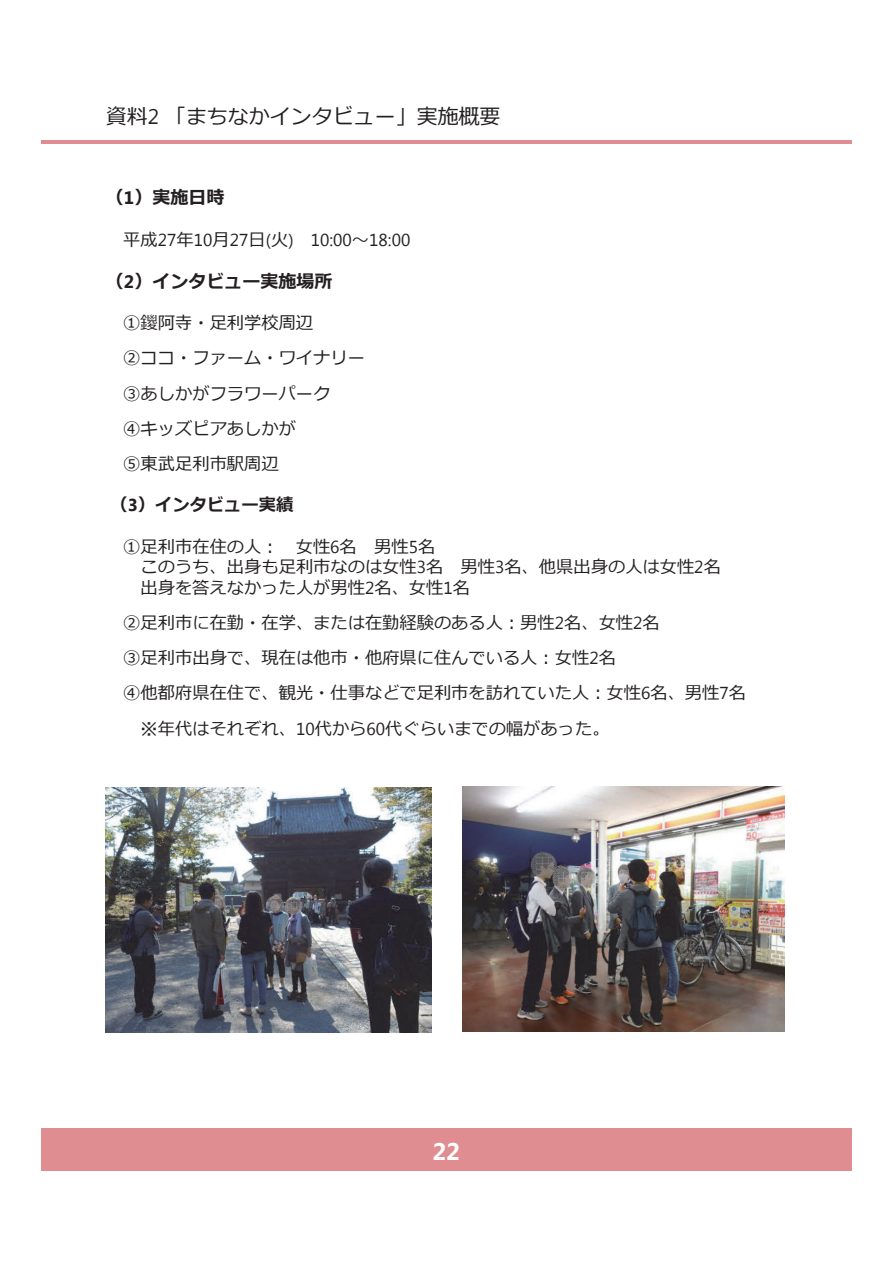
<style>
.page{position:relative;width:893px;height:1263px;background:#fff}
.page>*{position:absolute;margin:0;border:0;box-sizing:border-box;transform-origin:0 0}
.t1{font:700 24px "Segoe UI";color:#fff}
.t2{font:21px "Meiryo";color:#231f20}
.t3{font:700 18px "Meiryo";color:#231f20}
.t4{font:17.25px/35.1px "Meiryo";color:#231f20}
.t5{font:17.25px "Segoe UI";color:#231f20}
.t6{font:700 17.25px "Meiryo";color:#231f20}
.s1{font-family:"Segoe UI"}
.s2{font-family:"Meiryo"}
.s3{font-family:"MS Gothic"}
</style>
<div class="page">
<div style="left:41px;top:1128px;width:810px;height:43px;background:#e08d91"></div>
<hr style="left:41px;top:140px;width:810px;height:3px;background:#e08d91">
<img style="left:105px;top:788px;width:326px;height:245px">
<svg style="left:266px;top:896px;width:37px;height:19px"></svg>
<svg style="left:215px;top:891px;width:10px;height:19px"></svg>
<img style="left:463px;top:787px;width:322px;height:245px">
<svg style="left:618px;top:864px;width:11px;height:19px"></svg>
<svg style="left:531px;top:852px;width:65px;height:38px;background:#74727b"></svg>
<p class="t2" style="left:106px;top:102px;width:396px">資料<span class="s1">2</span> 「まちなかインタビュー」実施概要</p>
<p class="t3" style="left:106px;top:185px;width:120px">（<span class="s1">1</span>）実施日時</p>
<p class="t5" style="left:123px;top:228px;width:289px"><span class="s2">平成</span>27<span class="s2">年</span>10<span class="s2">月</span>27<span class="s2">⽇</span>(<span class="s2">火</span>) 10:00<span class="s2">〜</span>18:00</p>
<p class="t3" style="left:106px;top:269px;width:228px">（<span class="s1">2</span>）インタビュー実施場所</p>
<p class="t4" style="left:123px;top:306px;width:243px">①鑁阿寺・⾜利学校周辺<br>②ココ・ファーム・ワイナリー<br>③あしかがフラワーパーク<br>④キッズピアあしかが<br>⑤東武⾜利市駅周辺</p>
<p class="t6" style="left:111px;top:493px;width:184px">（<span class="s1">3</span>）インタビュー実績</p>
<p class="t4" style="left:140px;top:537px;width:582px;line-height:20.7px;text-indent:-17px">①⾜利市在住の⼈： ⼥性<span class="s1">6</span>名 男性<span class="s1">5</span>名<br>このうち、出身も⾜利市なのは⼥性<span class="s1">3</span>名 男性<span class="s1">3</span>名、他県出身の⼈は⼥性<span class="s1">2</span>名出身を答えなかった⼈が男性<span class="s1">2</span>名、⼥性<span class="s1">1</span>名</p>
<p class="t4" style="left:123px;top:606px;width:538px">②⾜利市に在勤・在学、または在勤経験のある⼈：男性<span class="s1">2</span>名、⼥性<span class="s1">2</span>名</p>
<p class="t4" style="left:123px;top:641px;width:494px">③⾜利市出身で、現在は他市・他府県に住んでいる⼈：⼥性<span class="s1">2</span>名</p>
<p class="t4" style="left:123px;top:676px;width:624px">④他都府県在住で、観光・仕事などで⾜利市を訪れていた⼈：⼥性<span class="s1">6</span>名、男性<span class="s1">7</span>名</p>
<p class="t4" style="left:140px;top:712px;width:471px"><span class="s3">※</span>年代はそれぞれ、<span class="s1">10</span>代から<span class="s1">60</span>代ぐらいまでの幅があった。</p>
<h1 class="t1" style="left:432px;top:1134px;width:29px">22</h1>
</div>
